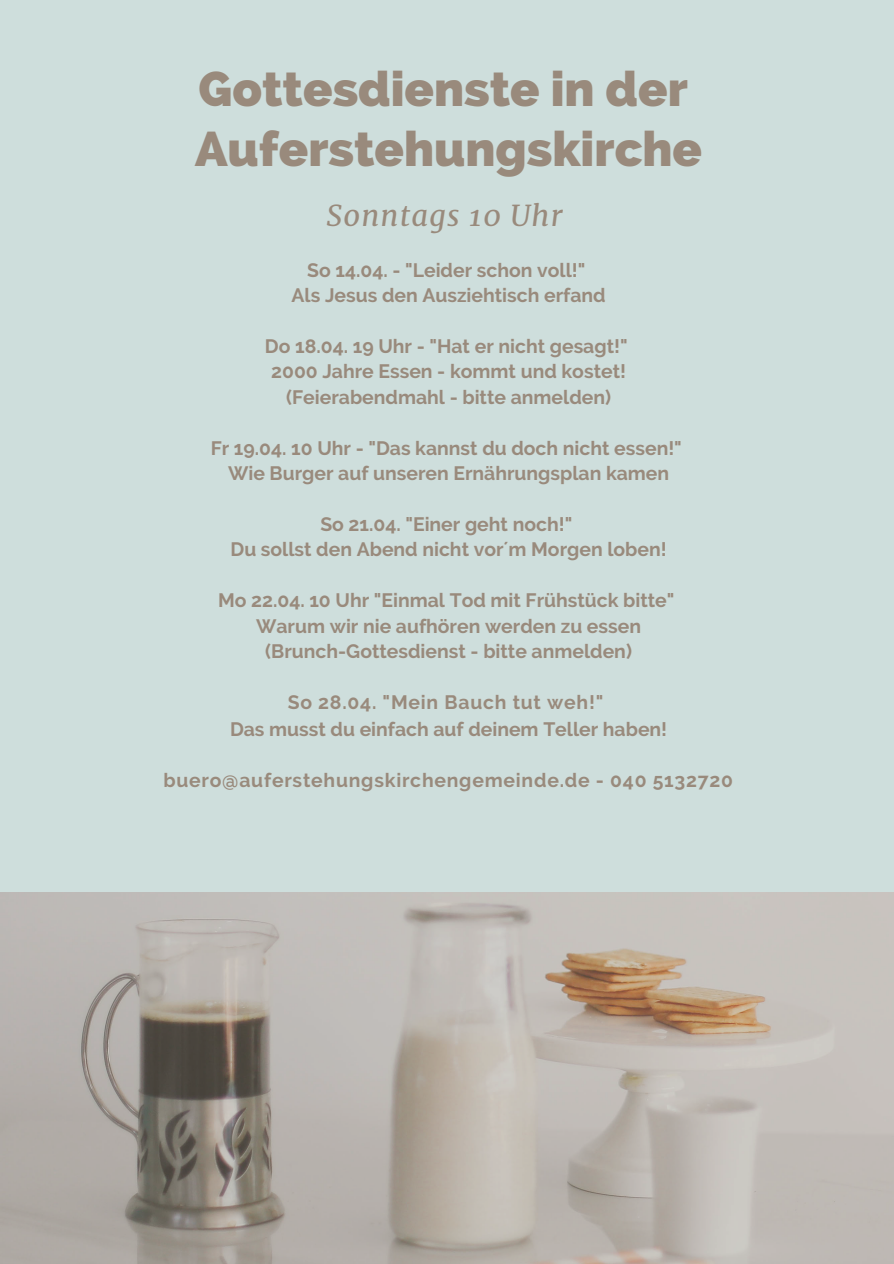
<style>
.page{position:relative;width:894px;height:1264px;background:#fff}
.page>*{position:absolute;margin:0;border:0;box-sizing:border-box;transform-origin:0 0}
.t1{font:800 48.45px/59.8px "Raleway";color:#998a7c}
.t2{font:italic 29.1px "Merriweather";letter-spacing:.04em;color:#998a7c}
.t3{font:700 19.35px/25.3px "Raleway";color:#998a7c;text-align:center}
.t4{font:700 19.35px "Raleway";letter-spacing:.04em;color:#998a7c}
</style>
<div class="page">
<img style="left:0;top:892px;width:893px;height:371px">
<div style="left:0;top:0;width:893px;height:892px;background:#cededc"></div>
<h1 class="t1" style="left:195px;top:59px;width:508px">Gottesdienste in der<br>Auferstehungskirche</h1>
<h2 class="t2" style="left:326px;top:197px;width:237px">Sonntags 10 Uhr</h2>
<p class="t3" style="left:291px;top:257px;width:315px">So 14.04. - "Leider schon voll!"<br>Als Jesus den Ausziehtisch erfand</p>
<p class="t3" style="left:265px;top:333px;width:364px">Do 18.04. 19 Uhr - "Hat er nicht gesagt!"<br>2000 Jahre Essen - kommt und kostet! (Feierabendmahl - bitte anmelden)</p>
<p class="t3" style="left:211px;top:435px;width:472px">Fr 19.04. 10 Uhr - "Das kannst du doch nicht essen!"<br>Wie Burger auf unseren Ernährungsplan kamen</p>
<p class="t3" style="left:230px;top:511px;width:437px">So 21.04. "Einer geht noch!"<br>Du sollst den Abend nicht vor´m Morgen loben!</p>
<p class="t3" style="left:218px;top:587px;width:458px">Mo 22.04. 10 Uhr "Einmal Tod mit Frühstück bitte"<br>Warum wir nie aufhören werden zu essen (Brunch-Gottesdienst - bitte anmelden)</p>
<p class="t3" style="left:230px;top:688px;width:438px;line-height:27.3px">So 28.04. "Mein Bauch tut weh!"<br>Das musst du einfach auf deinem Teller haben!</p>
<p class="t4" style="left:163px;top:768px;width:571px">buero@auferstehungskirchengemeinde.de - 040 5132720</p>
</div>
